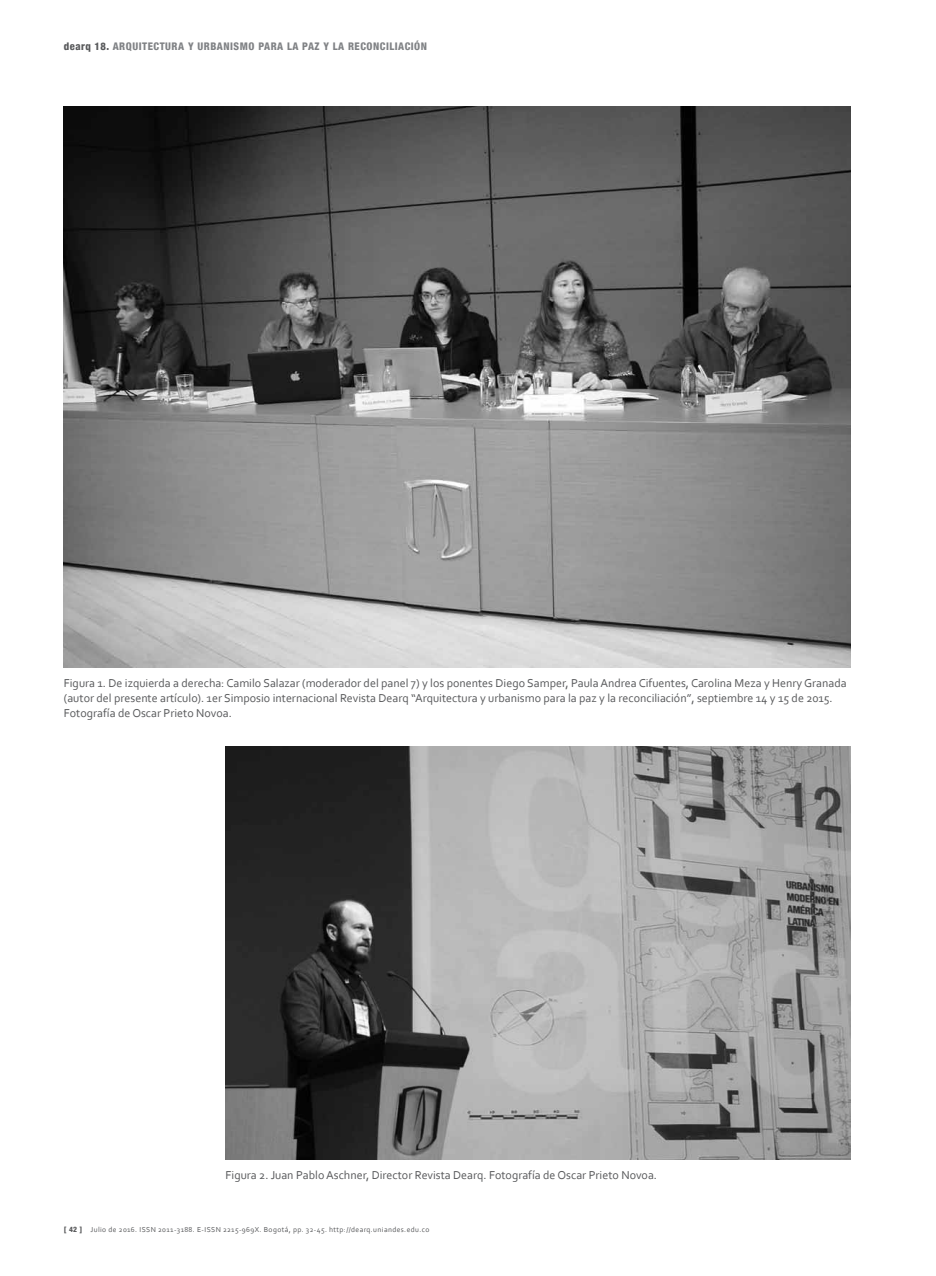
<style>
.page{position:relative;width:936px;height:1276px;background:#fff}
.page>*{position:absolute;margin:0;border:0;box-sizing:border-box;transform-origin:0 0}
.t1{font:12px/15px "Corbel";color:#58595b}
.t2{font:800 condensed 10.5px "Helvetica 87";letter-spacing:.05em;color:#808285}
.t3{font:7.5px "Corbel";letter-spacing:.05em;color:#58595b}
.s1{color:#58595b}
.s2{font-family:"Helvetica 87";font-weight:800;font-stretch:condensed}
</style>
<div class="page">
<img style="left:225px;top:746px;width:625px;height:413px">
<img style="left:64px;top:106px;width:786px;height:562px">
<p class="t2" style="left:64px;top:40px;width:365px"><span class="s1">dearq 18.</span> ARQUITECTURA Y URBANISMO PARA LA PAZ Y LA RECONCILIACIÓN</p>
<p class="t1" style="left:64px;top:675px;width:784px">Figura 1. De izquierda a derecha: Camilo Salazar (moderador del panel 7) y los ponentes Diego Samper, PaulaAndrea Cifuentes, Carolina Meza y Henry Granada (autor del presente artículo). 1er Simposio internacional Revista Dearq “Arquitectura y urbanismo para la paz y la reconciliación”, septiembre 14 y 15 de 2015.<br>Fotografía de Oscar Prieto Novoa.</p>
<p class="t1" style="left:225px;top:1166px;width:433px">Figura 2. Juan Pablo Aschner, Director Revista Dearq. Fotografía de Oscar Prieto Novoa.</p>
<p class="t3" style="left:64px;top:1224px;width:367px"><span class="s2">[ 42 ]</span> Julio de 2016. ISSN 2011-3188. E-ISSN 2215-969X. Bogotá, pp. 32-45. http://dearq.uniandes.edu.co</p>
</div>
